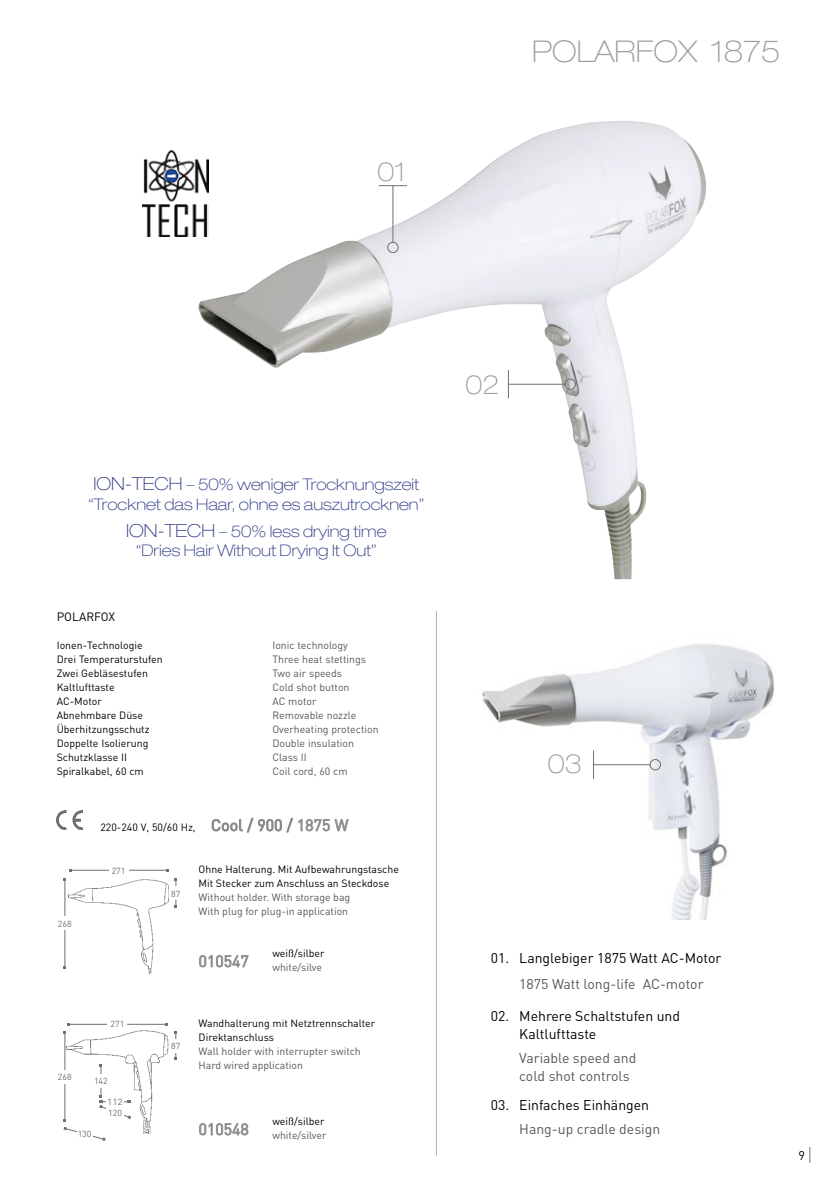
<style>
.page{position:relative;width:840px;height:1191px;background:#fff}
.page>*{position:absolute;margin:0;border:0;box-sizing:border-box;transform-origin:0 0}
.t1{font:100 expanded 30px "Helvetica Neue";color:#9d9d9c}
.t2{font:100 expanded 26px "Helvetica Neue";color:#9d9d9c}
.t3{font:100 expanded 16px/19.2px "Helvetica Neue";color:#283583;text-align:center}
.t4{font:16px "DIN";color:#878787}
.t5{font:14px/18px "DIN";color:#000}
.t6{font:14px/18px "DIN";color:#575756}
.t7{font:12.6px "DIN";color:#000}
.t8{font:12px "DIN";color:#000}
.t9{font:10.4px/14px "DIN";color:#000}
.t10{font:10.4px/14px "DIN";color:#575756}
.t11{font:8.8px "DIN";color:#706f6f}
.t12{font:8.8px "DIN";color:#706f6f;scale:1.12 1}
.s1{font-size:18px}
.s2{font-size:16px;color:#878787}
.s3{color:#575756}
.s4{color:#fff}
</style>
<div class="page">
<img style="left:482px;top:644px;width:293px;height:276px">
<img style="left:198px;top:121px;width:508px;height:458px">
<img style="left:57px;top:811px;width:25px;height:18px">
<svg style="left:211px;top:817px;width:137px;height:15px"></svg>
<svg style="left:199px;top:955px;width:49px;height:12px"></svg>
<img style="left:65px;top:879px;width:105px;height:95px">
<hr style="left:64px;top:879px;width:1px;height:88px;background:#706f6f">
<hr style="left:70px;top:870px;width:97px;height:1px;background:#706f6f">
<svg style="left:174px;top:878px;width:3px;height:29px"></svg>
<div style="left:169px;top:886px;width:14px;height:14px;background:#fff"></div>
<div style="left:109px;top:866px;width:19px;height:8px;background:#fff"></div>
<div style="left:58px;top:916px;width:14px;height:14px;background:#fff"></div>
<svg style="left:199px;top:1123px;width:49px;height:12px"></svg>
<img style="left:65px;top:1030px;width:104px;height:103px">
<hr style="left:64px;top:1032px;width:1px;height:88px;background:#706f6f">
<hr style="left:68px;top:1024px;width:98px;height:1px;background:#706f6f">
<hr style="left:100px;top:1065px;width:1px;height:31px;background:#706f6f">
<svg style="left:174px;top:1031px;width:3px;height:29px"></svg>
<svg style="left:63px;top:1094px;width:68px;height:47px"></svg>
<div style="left:107px;top:1107px;width:17px;height:9px;background:#fff"></div>
<div style="left:169px;top:1038px;width:14px;height:14px;background:#fff"></div>
<div style="left:77px;top:1129px;width:15px;height:9px;background:#fff"></div>
<div style="left:94px;top:1073px;width:14px;height:14px;background:#fff"></div>
<div style="left:106px;top:1097px;width:17px;height:8px;background:#fff"></div>
<div style="left:107px;top:1020px;width:20px;height:8px;background:#fff"></div>
<div style="left:58px;top:1069px;width:14px;height:14px;background:#fff"></div>
<hr style="left:436px;top:611px;width:1px;height:544px;background:#b3b2b2">
<div style="left:137px;top:143px;width:77px;height:100px;background:#fff;border-radius:11px"></div>
<img style="left:143px;top:150px;width:66px;height:86px">
<svg style="left:809px;top:1147px;width:1px;height:15px"></svg>
<div style="left:649px;top:759px;width:11px;height:11px;border:1px solid #706f6f;border-radius:50%"></div>
<hr style="left:592px;top:764px;width:58px;height:1px;background:#706f6f">
<svg style="left:592px;top:750px;width:1px;height:29px"></svg>
<div style="left:387px;top:242px;width:11px;height:11px;border:1px solid #706f6f;border-radius:50%"></div>
<hr style="left:392px;top:185px;width:1px;height:57px;background:#706f6f">
<svg style="left:378px;top:185px;width:29px;height:1px"></svg>
<div style="left:564px;top:378px;width:11px;height:12px;border:1px solid #706f6f;border-radius:50%"></div>
<hr style="left:507px;top:384px;width:58px;height:1px;background:#706f6f">
<svg style="left:507px;top:370px;width:1px;height:28px"></svg>
<h2 class="t2" style="left:377px;top:156px;width:29px">01</h2>
<h1 class="t1" style="left:532px;top:33px;width:249px">POLARFOX 1875</h1>
<h3 class="t3" style="left:88px;top:475px;width:337px"><span class="s1">ION-TECH</span> – 50% weniger Trocknungszeit “Trocknet das Haar, ohne es auszutrocknen”</h3>
<h3 class="t3" style="left:126px;top:521px;width:262px"><span class="s1">ION-TECH</span> – 50% less drying time “Dries Hair Without Drying It Out”</h3>
<p class="t8" style="left:57px;top:608px;width:60px">POLARFOX</p>
<p class="t9" style="left:57px;top:638px;width:87px">Ionen-Technologie</p>
<p class="t10" style="left:272px;top:638px;width:77px">Ionic technology</p>
<p class="t9" style="left:57px;top:652px;width:107px">Drei Temperaturstufen</p>
<p class="t10" style="left:272px;top:652px;width:95px">Three heat stettings</p>
<p class="t9" style="left:57px;top:666px;width:93px">Zwei Gebläsestufen</p>
<p class="t10" style="left:272px;top:666px;width:71px">Two air speeds</p>
<p class="t9" style="left:57px;top:680px;width:59px">Kaltlufttaste</p>
<p class="t10" style="left:272px;top:680px;width:78px">Cold shot button</p>
<p class="t9" style="left:57px;top:694px;width:46px">AC-Motor</p>
<p class="t10" style="left:272px;top:694px;width:46px">AC motor</p>
<p class="t9" style="left:57px;top:708px;width:88px">Abnehmbare Düse</p>
<p class="t10" style="left:272px;top:708px;width:85px">Removable nozzle</p>
<p class="t9" style="left:57px;top:722px;width:94px">Überhitzungsschutz</p>
<p class="t10" style="left:272px;top:722px;width:108px">Overheating protection</p>
<p class="t9" style="left:57px;top:736px;width:93px">Doppelte Isolierung</p>
<p class="t10" style="left:272px;top:736px;width:83px">Double insulation</p>
<p class="t9" style="left:57px;top:750px;width:72px">Schutzklasse II</p>
<p class="t10" style="left:272px;top:750px;width:36px">Class II</p>
<p class="t9" style="left:57px;top:764px;width:88px">Spiralkabel, 60 cm</p>
<p class="t10" style="left:272px;top:764px;width:77px">Coil cord, 60 cm</p>
<p class="t11" style="left:58px;top:918px;width:15px">268</p>
<p class="t11" style="left:58px;top:1071px;width:15px">268</p>
<p class="t9" style="left:100px;top:820px;width:249px">220-240 V, 50/60 Hz, <span class="s2">Cool / 900 / 1875 W</span></p>
<p class="t9" style="left:198px;top:862px;width:202px">Ohne Halterung. Mit Aufbewahrungstasche<br>Mit Stecker zum Anschluss an Steckdose</p>
<p class="t10" style="left:198px;top:890px;width:153px">Without holder. With storage bag<br>With plug for plug-in application</p>
<h3 class="t4" style="left:198px;top:950px;width:52px">010547</h3>
<p class="t9" style="left:272px;top:946px;width:55px">weiß/silber <span class="s3">white/silve</span><span class="s4">r</span></p>
<p class="t11" style="left:112px;top:865px;width:15px">271</p>
<p class="t11" style="left:171px;top:887px;width:11px">87</p>
<p class="t11" style="left:110px;top:1018px;width:15px">271</p>
<p class="t11" style="left:94px;top:1075px;width:15px">142</p>
<p class="t12" style="left:107px;top:1096px;width:15px">112</p>
<p class="t11" style="left:171px;top:1040px;width:11px">87</p>
<p class="t9" style="left:198px;top:1016px;width:178px">Wandhalterung mit Netztrennschalter<br>Direktanschluss</p>
<p class="t10" style="left:198px;top:1044px;width:163px">Wall holder with interrupter switch<br>Hard wired application</p>
<p class="t11" style="left:78px;top:1128px;width:15px">130</p>
<p class="t11" style="left:108px;top:1106px;width:15px">120</p>
<h3 class="t4" style="left:198px;top:1118px;width:52px">010548</h3>
<p class="t9" style="left:272px;top:1114px;width:54px">weiß/silber</p>
<p class="t10" style="left:272px;top:1128px;width:55px">white/silver</p>
<h2 class="t2" style="left:465px;top:369px;width:35px">02</h2>
<h2 class="t2" style="left:547px;top:748px;width:35px">03</h2>
<h3 class="t5" style="left:490px;top:948px;width:20px">01.</h3>
<h3 class="t5" style="left:519px;top:948px;width:203px">Langlebiger 1875 Watt AC-Motor</h3>
<h3 class="t6" style="left:519px;top:974px;width:186px">1875 Watt long-life AC-motor</h3>
<h3 class="t5" style="left:490px;top:1006px;width:20px">02.</h3>
<h3 class="t5" style="left:519px;top:1006px;width:162px">Mehrere Schaltstufen und<br>Kaltlufttaste</h3>
<h3 class="t6" style="left:519px;top:1048px;width:118px">Variable speed and cold shot controls</h3>
<h3 class="t5" style="left:490px;top:1095px;width:20px">03.</h3>
<h3 class="t5" style="left:519px;top:1095px;width:131px">Einfaches Einhängen</h3>
<h3 class="t6" style="left:519px;top:1119px;width:142px">Hang-up cradle design</h3>
<p class="t7" style="left:798px;top:1147px;width:8px">9</p>
</div>
